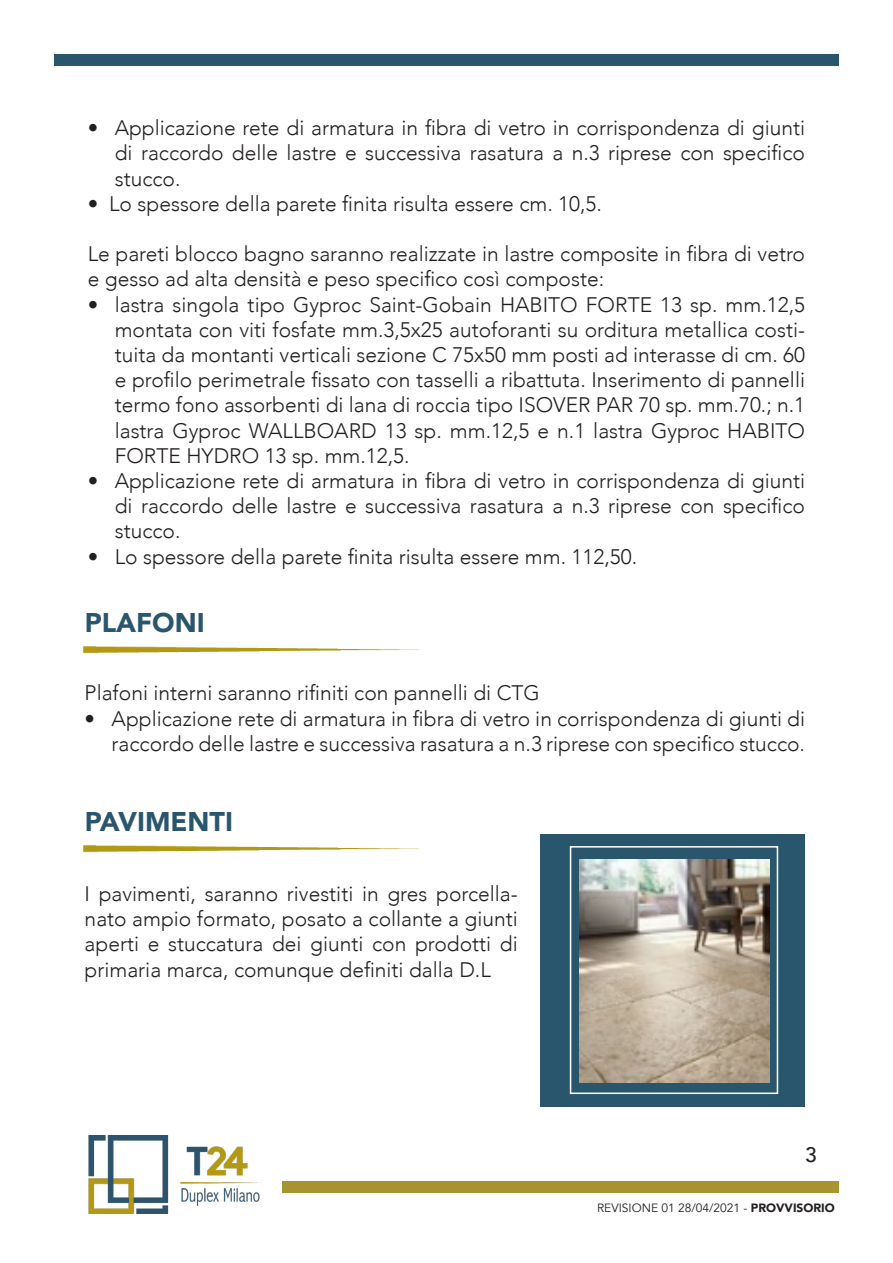
<style>
.page{position:relative;width:893px;height:1263px;background:#fff}
.page>*{position:absolute;margin:0;border:0;box-sizing:border-box;transform-origin:0 0}
.t1{font:900 27px "Avenir";color:#2a566d}
.t2{font:300 21px/25.2px "Avenir";color:#231f20;text-align:justify}
.t3{font:500 21px "Avenir";color:#231f20}
.t4{font:12px "Avenir";color:#231f20}
.s1{font-weight:900}
</style>
<div class="page">
<div style="left:54px;top:54px;width:785px;height:12px;background:#2a566d"></div>
<img style="left:88px;top:1135px;width:173px;height:78px">
<div style="left:282px;top:1181px;width:557px;height:12px;background:#a89331"></div>
<img style="left:82px;top:646px;width:338px;height:8px">
<img style="left:82px;top:845px;width:338px;height:8px">
<div style="left:540px;top:834px;width:264px;height:272px;background:#2a566d"></div>
<img style="left:579px;top:859px;width:191px;height:223px">
<div style="left:570px;top:846px;width:208px;height:248px;border:2px solid #fff"></div>
<p class="t2" style="left:115px;top:115px;width:692px;text-indent:-27px">• Applicazione rete di armatura in fibra di vetro in corrispondenza di giunti di raccordo delle lastre e successiva rasatura a n.3 riprese con specifico stucco.</p>
<p class="t2" style="left:88px;top:191px;width:516px">• Lo spessore della parete finita risulta essere cm. 10,5.</p>
<p class="t2" style="left:88px;top:241px;width:719px">Le pareti blocco bagno saranno realizzate in lastre composite in fibra di vetro e gesso ad alta densità e peso specifico così composte:</p>
<p class="t2" style="left:115px;top:292px;width:692px;text-indent:-27px">• lastra singola tipo Gyproc Saint-Gobain HABITO FORTE 13 sp. mm.12,5 montata con viti fosfate mm.3,5x25 autoforanti su orditura metallica costi&shy;tuita da montanti verticali sezione C 75x50 mm posti ad interasse di cm. 60 e profilo perimetrale fissato con tasselli a ribattuta. Inserimento di pannelli termo fono assorbenti di lana di roccia tipo ISOVER PAR 70 sp. mm.70.; n.1 lastra Gyproc WALLBOARD 13 sp. mm.12,5 e n.1 lastra Gyproc HABITO FORTE HYDRO 13 sp. mm.12,5.</p>
<p class="t2" style="left:115px;top:468px;width:692px;text-indent:-27px">• Applicazione rete di armatura in fibra di vetro in corrispondenza di giunti di raccordo delle lastre e successiva rasatura a n.3 riprese con specifico stucco.</p>
<p class="t2" style="left:88px;top:544px;width:551px">• Lo spessore della parete finita risulta essere mm. 112,50.</p>
<p class="t1" style="left:85px;top:599px;width:121px">PLAFONI</p>
<p class="t2" style="left:85px;top:680px;width:457px">Plafoni interni saranno rifiniti con pannelli di CTG</p>
<p class="t2" style="left:85px;top:706px;width:722px;text-align:right">• Applicazione rete di armatura in fibra di vetro in corrispondenza di giunti di raccordo delle lastre e successiva rasatura a n.3 riprese con specifico stucco.</p>
<p class="t1" style="left:85px;top:798px;width:150px">PAVIMENTI</p>
<p class="t2" style="left:85px;top:881px;width:435px">I pavimenti, saranno rivestiti in gres porcella&shy;nato ampio formato, posato a collante a giunti aperti e stuccatura dei giunti con prodotti di primaria marca, comunque definiti dalla D.L</p>
<p class="t3" style="left:805px;top:1136px;width:13px">3</p>
<p class="t4" style="left:597px;top:1201px;width:239px">REVISIONE 01 28/04/2021 - <span class="s1">PROVVISORIO</span></p>
</div>
